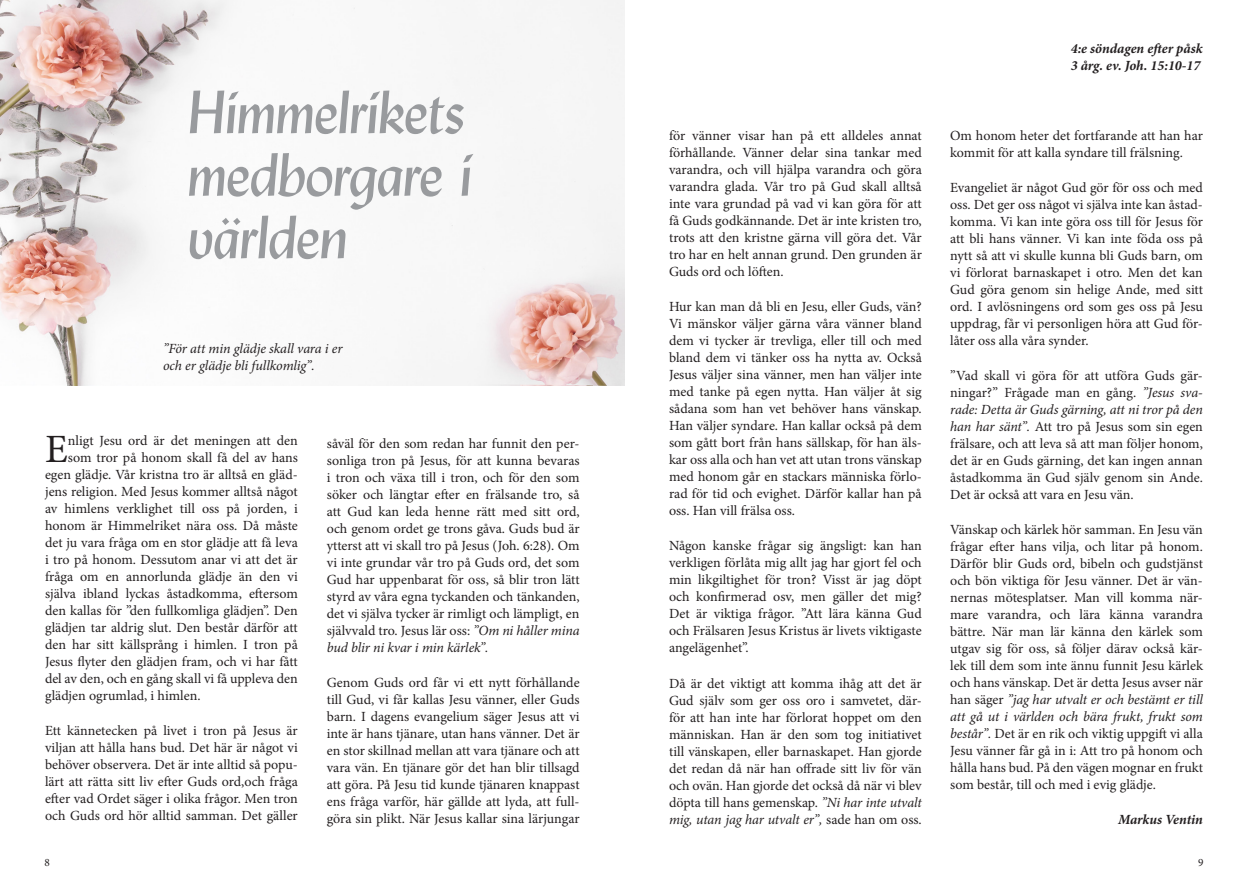
<style>
.page{position:relative;width:1248px;height:886px;background:#fff}
.page>*{position:absolute;margin:0;border:0;box-sizing:border-box;transform-origin:0 0}
.t1{font:italic 60px/62.5px "Lydian BT";letter-spacing:-.01em;color:#999b9e;text-align:justify}
.t2{font:40.12px "Minion Pro";color:#231f20}
.t3{font:14px/17px "Minion Pro";color:#231f20;text-align:justify}
.t4{font:italic 14px/17px "Minion Pro";letter-spacing:-.005em;color:#231f20}
.t5{font:italic 700 14px/17px "Minion Pro";color:#231f20}
.t6{font:11.25px "Minion Pro";color:#231f20}
.s1{font-style:italic}
</style>
<div class="page">
<img style="left:0;top:0;width:624px;height:385px">
<h1 class="t1" style="left:188px;top:80px;width:286px">Himmelrikets medborgare i världen</h1>
<p class="t4" style="left:163px;top:340px;width:181px">”För att min glädje skall vara i er och er glädje bli fullkomlig”.</p>
<h2 class="t2" style="left:45px;top:423px;width:24px">E</h2>
<p class="t3" style="left:68px;top:432px;width:231px">nligt Jesu ord är det meningen att den</p>
<p class="t3" style="left:68px;top:449px;width:231px">som tror på honom skall få del av hans</p>
<p class="t3" style="left:45px;top:466px;width:254px">egen glädje. Vår kristna tro är alltså en gläd-</p>
<p class="t3" style="left:45px;top:483px;width:254px">jens religion. Med Jesus kommer alltså något</p>
<p class="t3" style="left:45px;top:500px;width:254px">av himlens verklighet till oss på jorden, i</p>
<p class="t3" style="left:45px;top:517px;width:254px">honom är Himmelriket nära oss. Då måste</p>
<p class="t3" style="left:45px;top:534px;width:254px">det ju vara fråga om en stor glädje att få leva</p>
<p class="t3" style="left:45px;top:551px;width:254px">i tro på honom. Dessutom anar vi att det är</p>
<p class="t3" style="left:45px;top:568px;width:254px">fråga om en annorlunda glädje än den vi</p>
<p class="t3" style="left:45px;top:585px;width:254px">själva ibland lyckas åstadkomma, eftersom</p>
<p class="t3" style="left:45px;top:602px;width:254px">den kallas för ”den fullkomliga glädjen”. Den</p>
<p class="t3" style="left:45px;top:619px;width:254px">glädjen tar aldrig slut. Den består därför att</p>
<p class="t3" style="left:45px;top:636px;width:254px">den har sitt källsprång i himlen. I tron på</p>
<p class="t3" style="left:45px;top:653px;width:254px">Jesus flyter den glädjen fram, och vi har fått</p>
<p class="t3" style="left:45px;top:670px;width:254px">del av den, och en gång skall vi få uppleva den</p>
<p class="t3" style="left:45px;top:687px;width:157px">glädjen ogrumlad, i himlen.</p>
<p class="t3" style="left:45px;top:722px;width:254px">Ett kännetecken på livet i tron på Jesus är viljan att hålla hans bud. Det här är något vi behöver observera. Det är inte alltid så popu&shy;lärt att rätta sitt liv efter Guds ord,och fråga efter vad Ordet säger i olika frågor. Men tron och Guds ord hör alltid samman. Det gäller</p>
<p class="t3" style="left:327px;top:435px;width:254px">såväl för den som redan har funnit den per&shy;sonliga tron på Jesus, för att kunna bevaras i tron och växa till i tron, och för den som söker och längtar efter en frälsande tro, så att Gud kan leda henne rätt med sitt ord, och genom ordet ge trons gåva. Guds bud är ytterst att vi skall tro på Jesus (Joh. 6:28). Om vi inte grundar vår tro på Guds ord, det som Gud har uppenbarat för oss, så blir tron lätt styrd av våra egna tyckanden och tänkanden, det vi själva tycker är rimligt och lämpligt, en självvald tro. Jesus lär oss: <span class="s1">”Om ni håller mina bud blir ni kvar i min kärlek”.</span></p>
<p class="t3" style="left:327px;top:674px;width:254px">Genom Guds ord får vi ett nytt förhållande till Gud, vi får kallas Jesu vänner, eller Guds barn. I dagens evangelium säger Jesus att vi inte är hans tjänare, utan hans vänner. Det är en stor skillnad mellan att vara tjänare och att vara vän. En tjänare gör det han blir tillsagd att göra. På Jesu tid kunde tjänaren knappast ens fråga varför, här gällde att lyda, att full&shy;göra sin plikt. När Jesus kallar sina lärjungar</p>
<p class="t3" style="left:669px;top:127px;width:254px">för vänner visar han på ett alldeles annat förhållande. Vänner delar sina tankar med varandra, och vill hjälpa varandra och göra varandra glada. Vår tro på Gud skall alltså inte vara grundad på vad vi kan göra för att få Guds godkännande. Det är inte kristen tro, trots att den kristne gärna vill göra det. Vår tro har en helt annan grund. Den grunden är Guds ord och löften.</p>
<p class="t3" style="left:669px;top:298px;width:254px">Hur kan man då bli en Jesu, eller Guds, vän?<br>Vi mänskor väljer gärna våra vänner bland dem vi tycker är trevliga, eller till och med bland dem vi tänker oss ha nytta av. Också Jesus väljer sina vänner, men han väljer inte med tanke på egen nytta. Han väljer åt sig sådana som han vet behöver hans vänskap.<br>Han väljer syndare. Han kallar också på dem som gått bort från hans sällskap, för han äls&shy;kar oss alla och han vet att utan trons vänskap med honom går en stackars människa förlo&shy;rad för tid och evighet. Därför kallar han på oss. Han vill frälsa oss.</p>
<p class="t3" style="left:669px;top:537px;width:254px">Någon kanske frågar sig ängsligt: kan han verkligen förlåta mig allt jag har gjort fel och min likgiltighet för tron? Visst är jag döpt och konfirmerad osv, men gäller det mig?<br>Det är viktiga frågor. ”Att lära känna Gud och Frälsaren Jesus Kristus är livets viktigaste angelägenhet”.</p>
<p class="t3" style="left:669px;top:674px;width:254px">Då är det viktigt att komma ihåg att det är Gud själv som ger oss oro i samvetet, där&shy;för att han inte har förlorat hoppet om den människan. Han är den som tog initiativet till vänskapen, eller barnaskapet. Han gjorde det redan då när han offrade sitt liv för vän och ovän. Han gjorde det också då när vi blev döpta till hans gemenskap. <span class="s1">”Ni har inte utvalt mig, utan jag har utvalt er”,</span> sade han om oss.</p>
<p class="t5" style="left:1070px;top:39px;width:133px">4:e söndagen efter påsk<br>3 årg. ev. Joh. 15:10-17</p>
<p class="t3" style="left:950px;top:127px;width:254px">Om honom heter det fortfarande att han har kommit för att kalla syndare till frälsning.</p>
<p class="t3" style="left:950px;top:179px;width:254px">Evangeliet är något Gud gör för oss och med oss. Det ger oss något vi själva inte kan åstad&shy;komma. Vi kan inte göra oss till för Jesus för att bli hans vänner. Vi kan inte föda oss på nytt så att vi skulle kunna bli Guds barn, om vi förlorat barnaskapet i otro. Men det kan Gud göra genom sin helige Ande, med sitt ord. I avlösningens ord som ges oss på Jesu uppdrag, får vi personligen höra att Gud för&shy;låter oss alla våra synder.</p>
<p class="t3" style="left:950px;top:367px;width:254px">”Vad skall vi göra för att utföra Guds gär&shy;ningar?” Frågade man en gång. <span class="s1">”Jesus sva&shy;rade: Detta är Guds gärning, att ni tror på den han har sänt”.</span> Att tro på Jesus som sin egen frälsare, och att leva så att man följer honom, det är en Guds gärning, det kan ingen annan åstadkomma än Gud själv genom sin Ande.<br>Det är också att vara en Jesu vän.</p>
<p class="t3" style="left:950px;top:521px;width:254px">Vänskap och kärlek hör samman. En Jesu vän frågar efter hans vilja, och litar på honom.<br>Därför blir Guds ord, bibeln och gudstjänst och bön viktiga för Jesu vänner. Det är vän&shy;nernas mötesplatser. Man vill komma när&shy;mare varandra, och lära känna varandra bättre. När man lär känna den kärlek som utgav sig för oss, så följer därav också kär&shy;lek till dem som inte ännu funnit Jesu kärlek och hans vänskap. Det är detta Jesus avser när han säger <span class="s1">”jag har utvalt er och bestämt er till att gå ut i världen och bära frukt, frukt som består”.</span> Det är en rik och viktig uppgift vi alla Jesu vänner får gå in i: Att tro på honom och hålla hans bud. På den vägen mognar en frukt som består, till och med i evig glädje.</p>
<p class="t5" style="left:1117px;top:810px;width:86px">Markus Ventin</p>
<p class="t6" style="left:44px;top:855px;width:7px">8</p>
<p class="t6" style="left:1197px;top:854px;width:7px">9</p>
</div>
